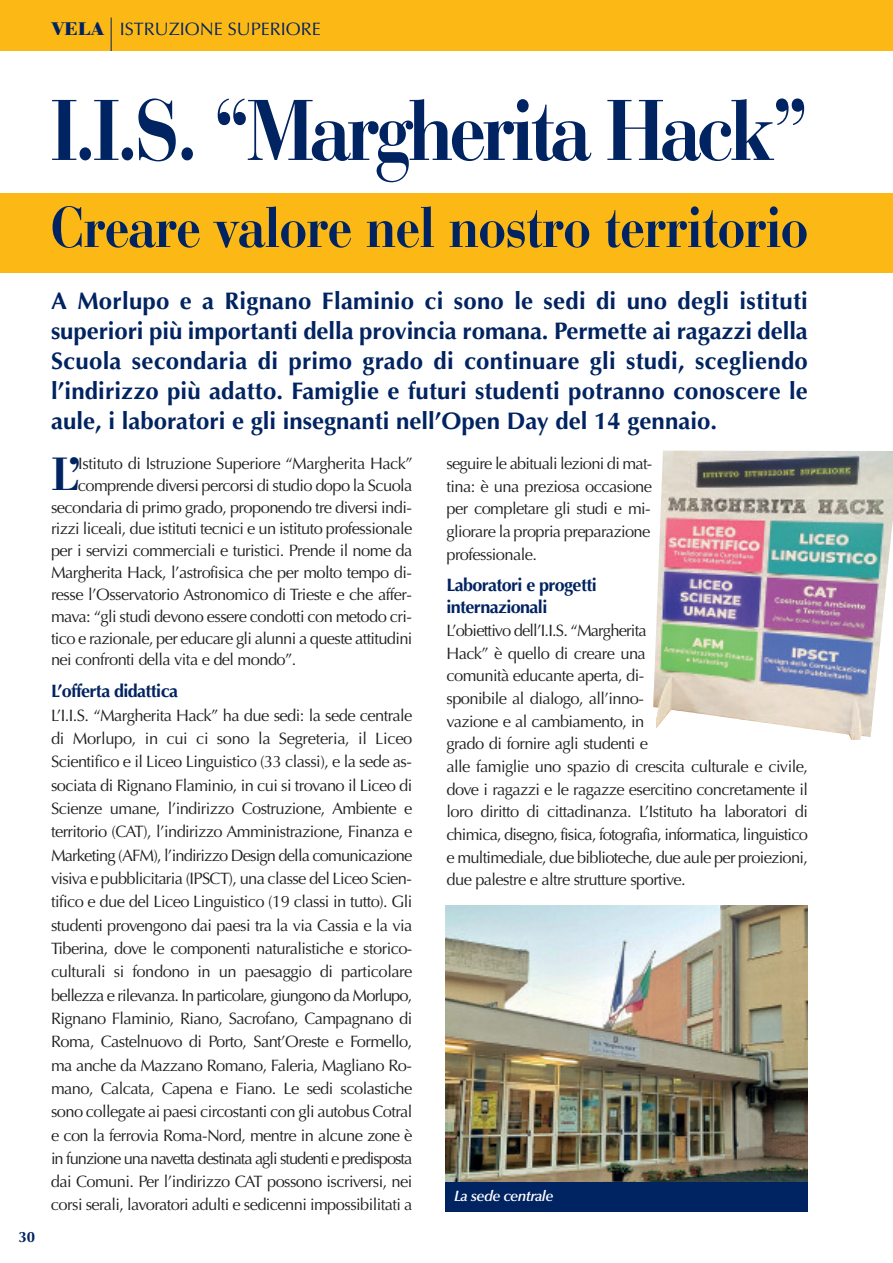
<style>
.page{position:relative;width:893px;height:1263px;background:#fff}
.page>*{position:absolute;margin:0;border:0;box-sizing:border-box;transform-origin:0 0}
.t1{font:700 90px "Bauer Bodoni BT";letter-spacing:-.035em;color:#002361;scale:.88 1}
.t2{font:700 60px "Bauer Bodoni BT";color:#002361;scale:.89 1}
.t3{font:500 45.9px "Bodoni BE";color:#002361}
.t4{font:700 24px/30px "Optima";color:#002361;text-align:justify}
.t5{font:700 18px/22.6px "Optima";letter-spacing:-.035em;color:#002361}
.t6{font:18px "Optima";color:#002361}
.t7{font:16.5px/23.4px "Optima";letter-spacing:-.035em;color:#231f20}
.t8{font:italic 600 15px "Optima";letter-spacing:-.035em;color:#fff}
.t9{font:700 15px "Optima";color:#002361}
.s1{font-family:"Bodoni BE";font-weight:700}
</style>
<div class="page">
<div style="left:0;top:0;width:893px;height:51px;background:#fcb814"></div>
<hr style="left:111px;top:18px;width:1px;height:33px;background:#002361">
<div style="left:0;top:193px;width:892px;height:80px;background:#fcb814"></div>
<img style="left:653px;top:451px;width:240px;height:289px">
<img style="left:446px;top:905px;width:362px;height:277px">
<div style="left:446px;top:1182px;width:362px;height:30px;background:#002361"></div>
<p class="t6" style="left:51px;top:18px;width:271px"><span class="s1">VELA</span> ISTRUZIONE SUPERIORE</p>
<h1 class="t1" style="left:51px;top:100px;width:862px">I.I.S. “Margherita Hack”</h1>
<h2 class="t2" style="left:51px;top:207px;width:852px">Creare valore nel nostro territorio</h2>
<p class="t9" style="left:18px;top:1228px;width:18px">30</p>
<p class="t4" style="left:51px;top:286px;width:758px">A Morlupo e a Rignano Flaminio ci sono le sedi di uno degli istituti superiori più importanti della provincia romana. Permette ai ragazzi della Scuola secondaria di primo grado di continuare gli studi, scegliendo l’indirizzo più adatto. Famiglie e futuri studenti potranno conoscere le aule, i laboratori e gli insegnanti nell’Open Day del 14 gennaio.</p>
<h3 class="t3" style="left:51px;top:448px;width:31px">L’</h3>
<p class="t7" style="left:78px;top:452px;width:336px">Istituto di Istruzione Superiore “Margherita Hack”</p>
<p class="t7" style="left:78px;top:474px;width:336px">comprende diversi percorsi di studio dopo la Scuola</p>
<p class="t7" style="left:51px;top:495px;width:362px">secondaria di primo grado, proponendo tre diversi indi-</p>
<p class="t7" style="left:51px;top:517px;width:363px">rizzi liceali, due istituti tecnici e un istituto professionale</p>
<p class="t7" style="left:51px;top:539px;width:363px">per i servizi commerciali e turistici. Prende il nome da</p>
<p class="t7" style="left:51px;top:561px;width:362px">Margherita Hack, l’astrofisica che per molto tempo di-</p>
<p class="t7" style="left:51px;top:583px;width:362px">resse l’Osservatorio Astronomico di Trieste e che affer-</p>
<p class="t7" style="left:51px;top:605px;width:362px">mava: “gli studi devono essere condotti con metodo cri-</p>
<p class="t7" style="left:51px;top:626px;width:363px">tico e razionale, per educare gli alunni a queste attitudini</p>
<p class="t7" style="left:51px;top:648px;width:247px">nei confronti della vita e del mondo”.</p>
<p class="t5" style="left:51px;top:680px;width:129px">L’offerta didattica</p>
<p class="t7" style="left:51px;top:703px;width:363px;text-align:justify">L’I.I.S. “Margherita Hack” ha due sedi: la sede centrale di Morlupo, in cui ci sono la Segreteria, il Liceo Scientifico e il Liceo Linguistico (33 classi), e la sede as&shy;sociata di Rignano Flaminio, in cui si trovano il Liceo di Scienze umane, l’indirizzo Costruzione, Ambiente e territorio (CAT), l’indirizzo Amministrazione, Finanza e Marketing (AFM), l’indirizzo Design della comunicazione visiva e pubblicitaria (IPSCT), una classe del Liceo Scien&shy;tifico e due del Liceo Linguistico (19 classi in tutto). Gli studenti provengono dai paesi tra la via Cassia e la via Tiberina, dove le componenti naturalistiche e storico&shy;culturali si fondono in un paesaggio di particolare bellezza e rilevanza. In particolare, giungono da Morlupo, Rignano Flaminio, Riano, Sacrofano, Campagnano di Roma, Castelnuovo di Porto, Sant’Oreste e Formello, ma anche da Mazzano Romano, Faleria, Magliano Ro&shy;mano, Calcata, Capena e Fiano. Le sedi scolastiche sono collegate ai paesi circostanti con gli autobus Cotral e con la ferrovia Roma-Nord, mentre in alcune zone è in funzione una navetta destinata agli studenti e predisposta dai Comuni. Per l’indirizzo CAT possono iscriversi, nei corsi serali, lavoratori adulti e sedicenni impossibilitati a</p>
<p class="t7" style="left:446px;top:452px;width:207px;line-height:22.6px">seguire le abituali lezioni di mat&shy;tina: è una preziosa occasione per completare gli studi e mi&shy;gliorare la propria preparazione professionale.</p>
<p class="t5" style="left:446px;top:573px;width:152px">Laboratori e progetti internazionali</p>
<p class="t7" style="left:446px;top:619px;width:363px;line-height:22.6px">L’obiettivo dell’I.I.S. “Margherita<br>Hack” è quello di creare una<br>comunità educante aperta, di-<br>sponibile al dialogo, all’inno-<br>vazione e al cambiamento, in<br>grado di fornire agli studenti e<br>alle famiglie uno spazio di crescita culturale e civile, dove i ragazzi e le ragazze esercitino concretamente il loro diritto di cittadinanza. L’Istituto ha laboratori di chimica, disegno, fisica, fotografia, informatica, linguistico e multimediale, due biblioteche, due aule per proiezioni, due palestre e altre strutture sportive.</p>
<p class="t8" style="left:454px;top:1190px;width:101px">La sede centrale</p>
</div>
